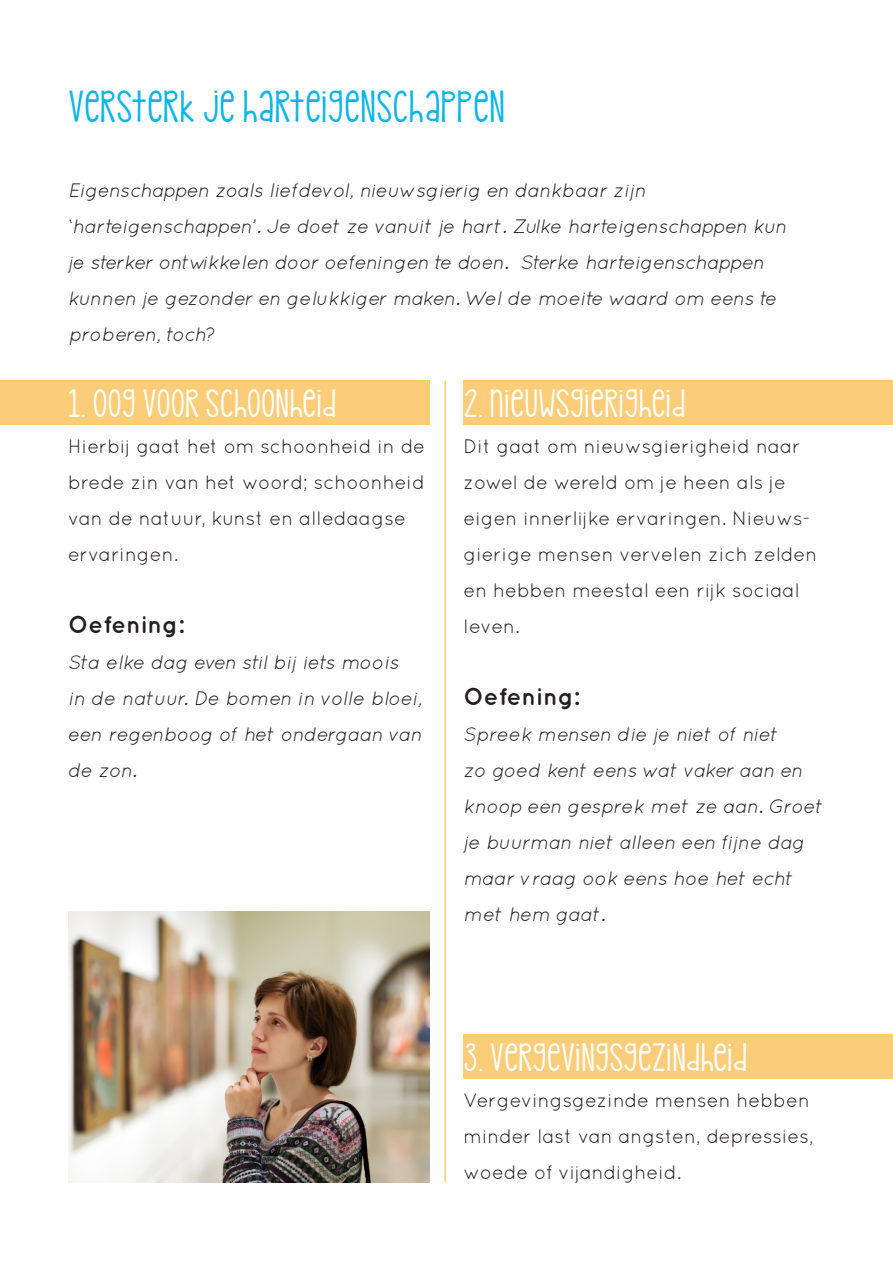
<style>
.page{position:relative;width:893px;height:1263px;background:#fff}
.page>*{position:absolute;margin:0;border:0;box-sizing:border-box;transform-origin:0 0}
.t1{font:37.5px "kgpdxbridgetown";color:#0db6e5}
.t2{font:33px "kgpdxbridgetown";color:#fff}
.t3{font:700 24px "Quicksand";color:#231f20}
.tesktblokjes{font:italic 19.5px/36px "Quicksand";color:#231f20}
.t4{font:19.5px/36px "Quicksand";color:#231f20}
.tesktblokjes-2{font:italic 19.5px "Quicksand";letter-spacing:-.025em;color:#231f20}
</style>
<div class="page">
<div style="left:463px;top:380px;width:430px;height:45px;background:#fccd78"></div>
<div style="left:463px;top:1034px;width:430px;height:45px;background:#fccd78"></div>
<div style="left:0;top:381px;width:429px;height:44px;background:#fccd78"></div>
<hr style="left:444px;top:380px;width:2px;height:802px;background:#fecd78">
<img style="left:68px;top:911px;width:361px;height:271px">
<p class="t1" style="left:68px;top:81px;width:439px">VERSTERK JE HARTEIGENSCHAPPEN</p>
<p class="tesktblokjes" style="left:68px;top:172px;width:580px">Eigenschappen zoals liefdevol, nieuwsgierig en dankbaar zijn</p>
<p class="tesktblokjes" style="left:68px;top:208px;width:720px">‘harteigenschappen’. Je doet ze vanuit je hart. Zulke harteigenschappen kun</p>
<p class="tesktblokjes-2" style="left:68px;top:251px;width:698px">je sterker ontwikkelen door oefeningen te doen. Sterke harteigenschappen</p>
<p class="tesktblokjes" style="left:68px;top:280px;width:710px">kunnen je gezonder en gelukkiger maken. Wel de moeite waard om eens te</p>
<p class="tesktblokjes" style="left:68px;top:316px;width:150px">proberen, toch?</p>
<p class="t2" style="left:68px;top:381px;width:270px">1. OOG VOOR SCHOONHEID</p>
<p class="t4" style="left:68px;top:428px;width:359px">Hierbij gaat het om schoonheid in de brede zin van het woord; schoonheid van de natuur, kunst en alledaagse ervaringen.</p>
<p class="t3" style="left:68px;top:610px;width:117px">Oefening:</p>
<p class="tesktblokjes" style="left:68px;top:644px;width:356px">Sta elke dag even stil bij iets moois<br>in de natuur. De bomen in volle bloei, een regenboog of het ondergaan van de zon.</p>
<p class="t2" style="left:463px;top:380px;width:224px">2. NIEUWSGIERIGHEID</p>
<p class="t4" style="left:463px;top:428px;width:355px">Dit gaat om nieuwsgierigheid naar zowel de wereld om je heen als je eigen innerlijke ervaringen. Nieuws&shy;gierige mensen vervelen zich zelden en hebben meestal een rijk sociaal leven.</p>
<p class="t3" style="left:463px;top:682px;width:117px">Oefening:</p>
<p class="tesktblokjes" style="left:463px;top:716px;width:361px">Spreek mensen die je niet of niet<br>zo goed kent eens wat vaker aan en knoop een gesprek met ze aan. Groet je buurman niet alleen een fijne dag maar vraag ook eens hoe het echt met hem gaat.</p>
<p class="t2" style="left:463px;top:1034px;width:285px">3. VERGEVINGSGEZINDHEID</p>
<p class="t4" style="left:463px;top:1082px;width:352px">Vergevingsgezinde mensen hebben minder last van angsten, depressies, woede of vijandigheid.</p>
</div>
